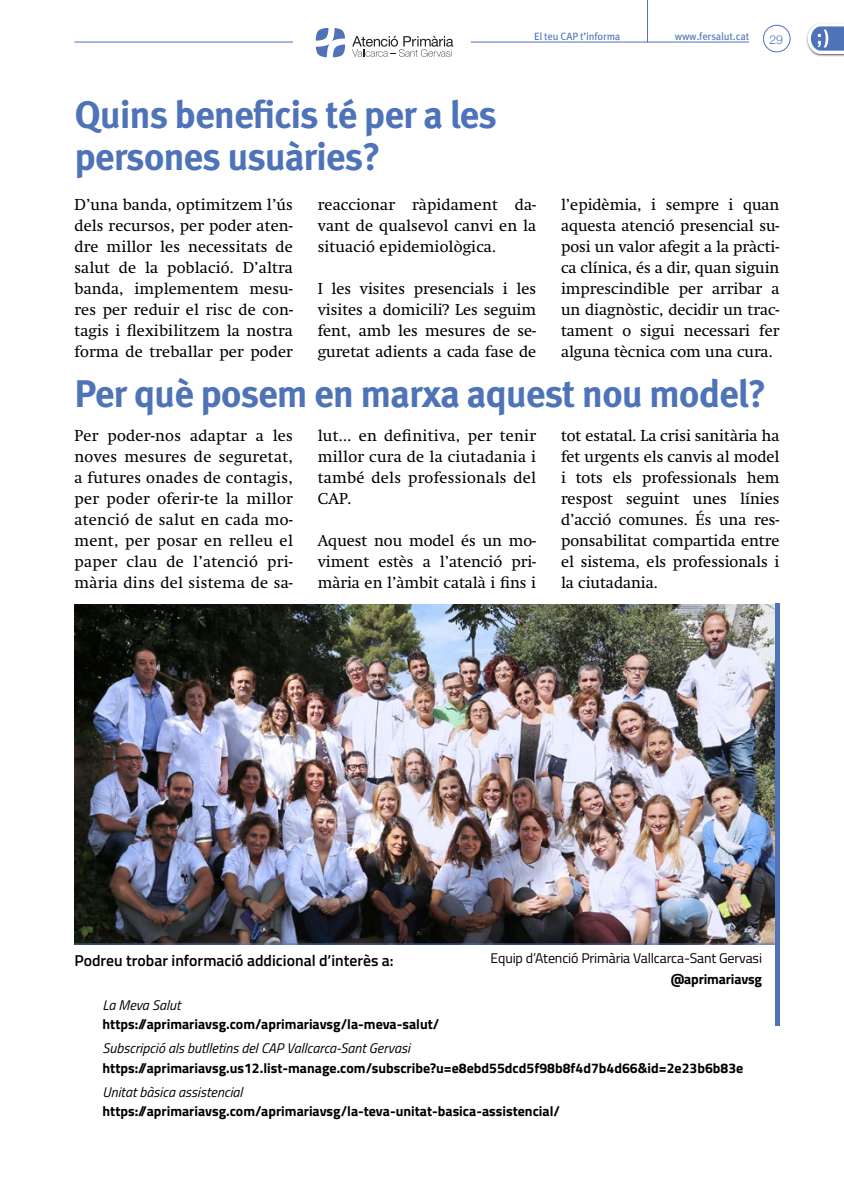
<style>
.page{position:relative;width:844px;height:1191px;background:#fff}
.page>*{position:absolute;margin:0;border:0;box-sizing:border-box;transform-origin:0 0}
.t1{font:700 38.5px/42px "Meta Pro";letter-spacing:-.03em;color:#4e73b8}
.t2{font:15.75px/21px "Swift";color:#000;text-align:justify}
.t3{font:600 15.75px "Titillium Web";color:#000}
.t4{font:700 14px "Titillium Web";color:#000}
.t5{font:italic 14px "Titillium Web";color:#000}
.t6{font:14px "Titillium Web";letter-spacing:-.01em;color:#000}
.t7{font:300 12.25px "Helvetica Neue";color:#4e73b8}
.t8{font:10.5px "Meta Pro";letter-spacing:-.015em;color:#4e73b8}
</style>
<div class="page">
<hr style="left:470px;top:42px;width:278px;height:1px;background:#4e73b8">
<hr style="left:74px;top:42px;width:219px;height:1px;background:#4e73b8">
<svg style="left:806px;top:23px;width:37px;height:33px"></svg>
<div style="left:762px;top:25px;width:28px;height:27px;border:1px solid #4e73b8;border-radius:50%"></div>
<svg style="left:315px;top:28px;width:30px;height:29px"></svg>
<svg style="left:352px;top:36px;width:101px;height:21px"></svg>
<hr style="left:647px;top:0;width:1px;height:42px;background:#4e73b8">
<img style="left:74px;top:604px;width:700px;height:341px">
<div style="left:774px;top:603px;width:5px;height:422px;background:#4e73b8"></div>
<hr style="left:74px;top:943px;width:705px;height:1px;background:#4e73b8">
<h1 class="t1" style="left:74px;top:95px;width:424px">Quins beneficis té per a les persones usuàries?</h1>
<p class="t8" style="left:534px;top:30px;width:88px">El teu CAP t’informa</p>
<p class="t8" style="left:674px;top:30px;width:76px">www.fersalut.cat</p>
<p class="t7" style="left:769px;top:32px;width:15px">29</p>
<p class="t2" style="left:74px;top:194px;width:220px">D’una banda, optimitzem l’ús dels recursos, per poder aten&shy;dre millor les necessitats de salut de la població. D’altra banda, implementem mesu&shy;res per reduir el risc de con&shy;tagis i flexibilitzem la nostra forma de treballar per poder</p>
<p class="t2" style="left:317px;top:194px;width:220px">reaccionar ràpidament da&shy;vant de qualsevol canvi en la situació epidemiològica.</p>
<p class="t2" style="left:317px;top:278px;width:220px">I les visites presencials i les visites a domicili? Les seguim fent, amb les mesures de se&shy;guretat adients a cada fase de</p>
<p class="t2" style="left:561px;top:194px;width:220px">l’epidèmia, i sempre i quan aquesta atenció presencial su&shy;posi un valor afegit a la pràcti&shy;ca clínica, és a dir, quan siguin imprescindible per arribar a un diagnòstic, decidir un trac&shy;tament o sigui necessari fer alguna tècnica com una cura.</p>
<h1 class="t1" style="left:74px;top:374px;width:693px">Per què posem en marxa aquest nou model?</h1>
<p class="t2" style="left:74px;top:425px;width:220px">Per poder-nos adaptar a les noves mesures de seguretat, a futures onades de contagis, per poder oferir-te la millor atenció de salut en cada mo&shy;ment, per posar en relleu el paper clau de l’atenció pri&shy;mària dins del sistema de sa-</p>
<p class="t2" style="left:317px;top:425px;width:220px">lut... en definitiva, per tenir millor cura de la ciutadania i també dels professionals del CAP.</p>
<p class="t2" style="left:317px;top:530px;width:220px">Aquest nou model és un mo&shy;viment estès a l’atenció pri&shy;mària en l’àmbit català i fins i</p>
<p class="t2" style="left:561px;top:425px;width:220px">tot estatal. La crisi sanitària ha fet urgents els canvis al model i tots els professionals hem respost seguint unes línies d’acció comunes. És una res&shy;ponsabilitat compartida entre el sistema, els professionals i la ciutadania.</p>
<p class="t6" style="left:490px;top:947px;width:273px">Equip d’Atenció Primària Vallcarca-Sant Gervasi</p>
<p class="t4" style="left:670px;top:968px;width:93px">@aprimariavsg</p>
<p class="t3" style="left:74px;top:948px;width:320px">Podreu trobar informació addicional d’interès a:</p>
<p class="t5" style="left:102px;top:994px;width:79px">La Meva Salut</p>
<p class="t4" style="left:102px;top:1013px;width:338px">https://aprimariavsg.com/aprimariavsg/la-meva-salut/</p>
<p class="t5" style="left:102px;top:1037px;width:309px">Subscripció als butlletins del CAP Vallcarca-Sant Gervasi</p>
<p class="t4" style="left:102px;top:1056px;width:642px">https://aprimariavsg.us12.list-manage.com/subscribe?u=e8ebd55dcd5f98b8f4d7b4d66&amp;id=2e23b6b83e</p>
<p class="t5" style="left:102px;top:1081px;width:141px">Unitat bàsica assistencial</p>
<p class="t4" style="left:102px;top:1100px;width:459px">https://aprimariavsg.com/aprimariavsg/la-teva-unitat-basica-assistencial/</p>
</div>
